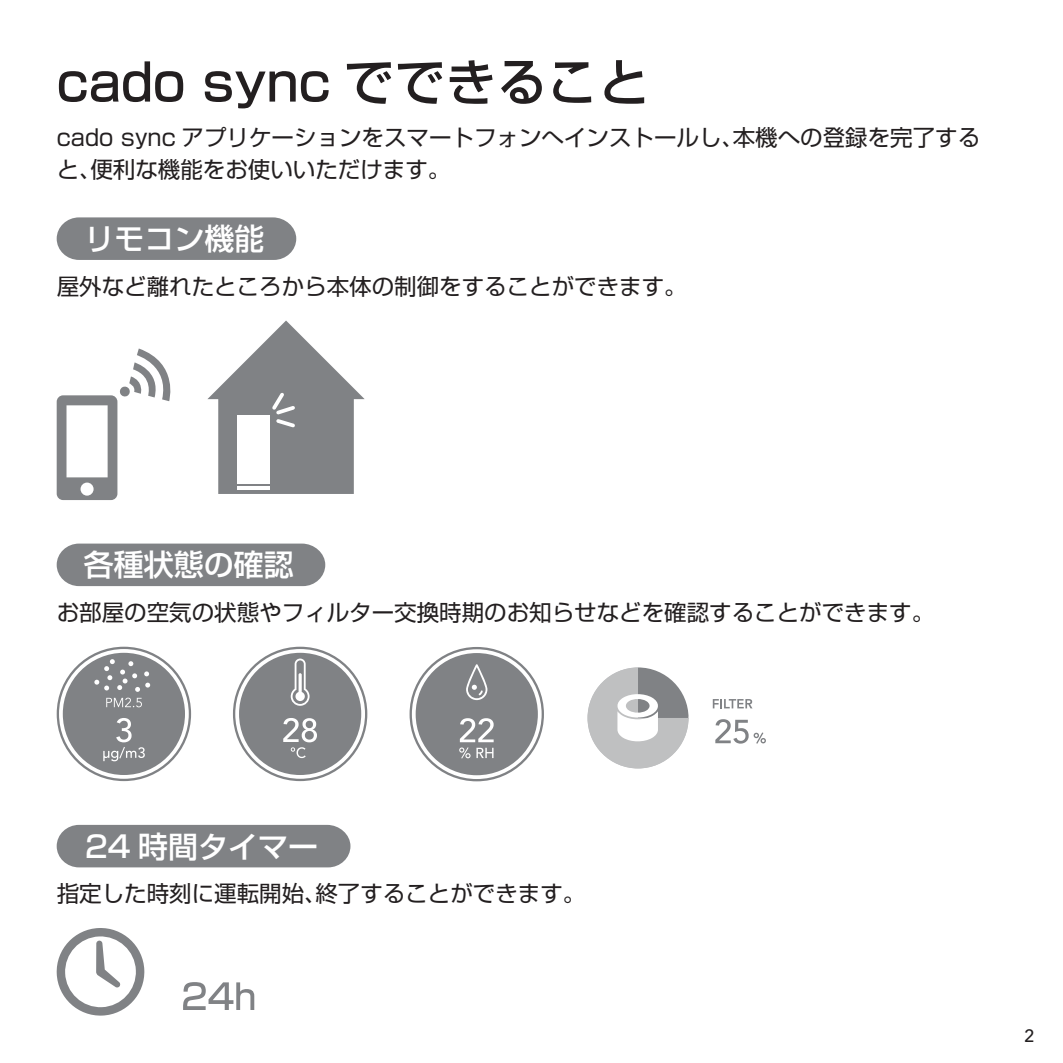
<style>
.page{position:relative;width:1063px;height:1063px;background:#fff}
.page>*{position:absolute;margin:0;border:0;box-sizing:border-box;transform-origin:0 0}
.L0{font:500 51px "Shin Go Pro";color:#231f20}
.t1{font:500 30px "Shin Go Pro";color:#fff}
.body{font:22.5px/31.2px "Shin Go Pro";color:#231f20}
.page_num{font:500 17.75px "Avenir Next";color:#231f20}
</style>
<div class="page">
<div style="left:57px;top:217px;width:239px;height:43px;background:#808285"></div>
<svg style="left:57px;top:349px;width:114px;height:151px"></svg>
<svg style="left:207px;top:321px;width:158px;height:173px"></svg>
<hr style="left:238px;top:486px;width:32px;height:4px;background:#fff">
<div style="left:238px;top:415px;width:32px;height:69px;background:#fff"></div>
<div style="left:57px;top:544px;width:268px;height:42px;background:#808285"></div>
<svg style="left:233px;top:647px;width:134px;height:134px"></svg>
<svg style="left:410px;top:647px;width:134px;height:134px"></svg>
<svg style="left:57px;top:647px;width:134px;height:134px"></svg>
<svg style="left:715px;top:719px;width:51px;height:25px"></svg>
<svg style="left:713px;top:699px;width:39px;height:9px"></svg>
<svg style="left:588px;top:667px;width:101px;height:101px"></svg>
<div style="left:57px;top:825px;width:293px;height:42px;background:#808285"></div>
<svg style="left:57px;top:928px;width:88px;height:88px"></svg>
<svg style="left:183px;top:982px;width:71px;height:28px"></svg>
<p class="L0" style="left:57px;top:40px;width:595px">cado sync でできること</p>
<p class="body" style="left:57px;top:119px;width:925px">cado sync アプリケーションをスマートフォンへインストールし、本機への登録を完了すると、便利な機能をお使いいただけます。</p>
<p class="t1" style="left:84px;top:214px;width:181px">リモコン機能</p>
<p class="body" style="left:57px;top:268px;width:631px">屋外など離れたところから本体の制御をすることができます。</p>
<p class="t1" style="left:84px;top:540px;width:211px">各種状態の確認</p>
<p class="body" style="left:57px;top:594px;width:879px">お部屋の空気の状態やフィルター交換時期のお知らせなどを確認することができます。</p>
<p class="t1" style="left:85px;top:822px;width:235px">24 時間タイマー</p>
<p class="body" style="left:57px;top:875px;width:530px">指定した時刻に運転開始、終了することができます。</p>
<p class="page_num" style="left:1024px;top:1025px;width:12px">2</p>
</div>
